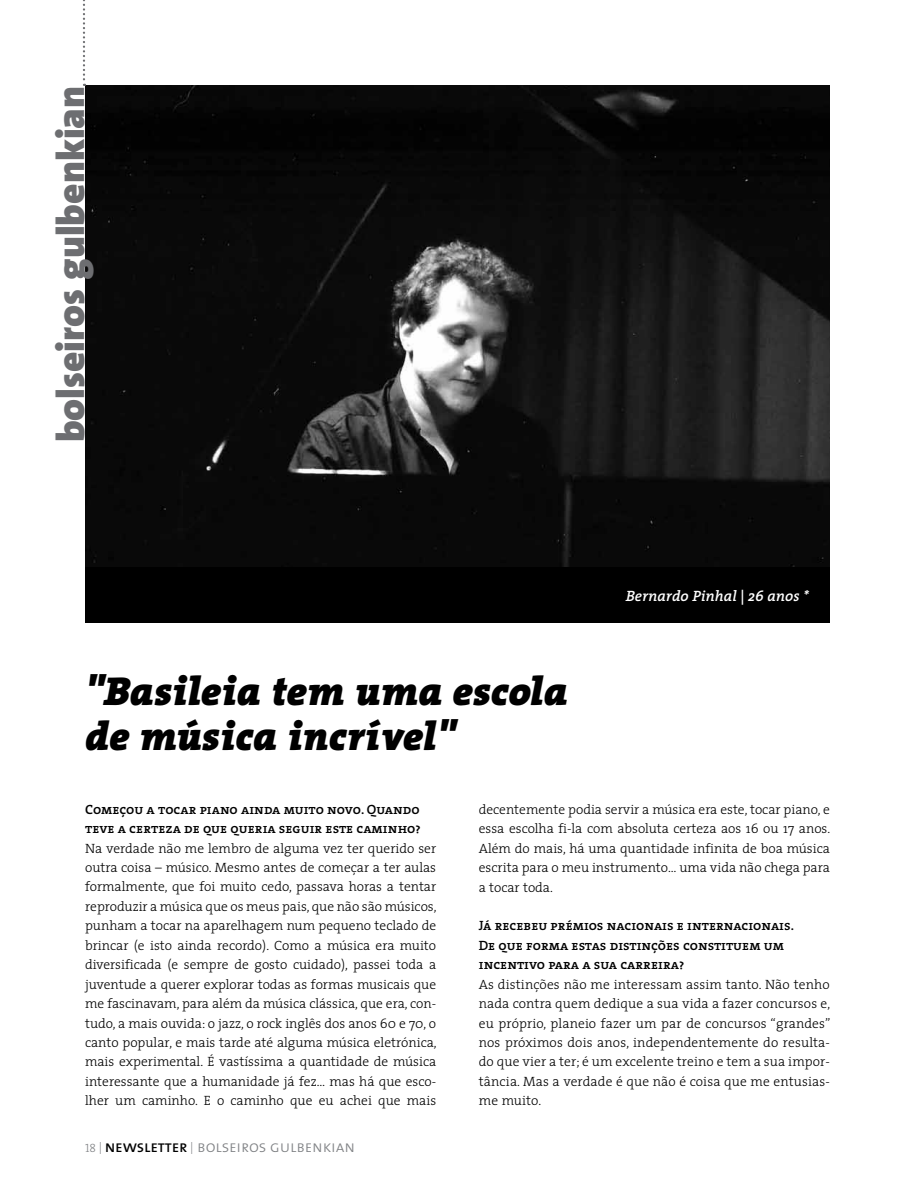
<style>
.page{position:relative;width:915px;height:1191px;background:#fff}
.page>*{position:absolute;margin:0;border:0;box-sizing:border-box;transform-origin:0 0}
.t1{font:italic 900 40.5px/45px "The Serif";color:#000}
.t2{font:900 39px "The Sans";color:#6d6e71}
.t3{font:16.5px "The Mix Light Caps";letter-spacing:-.01em;color:#808285}
.t4{font:italic 600 15px "The Serif";color:#fff}
.t5{font:300 13.5px/19.5px "The Serif";color:#000;text-align:justify}
.t6{font:13.5px/19.5px "The Serif Semi Bold Caps";color:#000}
.s1{font-family:"The Serif Light Caps";font-size:12px}
.s2{font-family:"The Mix Caps";color:#000}
</style>
<div class="page">
<img style="left:85px;top:86px;width:744px;height:481px">
<svg style="left:83px;top:0;width:2px;height:86px"></svg>
<div style="left:85px;top:567px;width:744px;height:55px;background:#000"></div>
<h2 class="t2" style="left:38px;top:442px;width:358px;rotate:-90deg">bolseiros gulbenkian</h2>
<h1 class="t1" style="left:85px;top:668px;width:484px">"Basileia tem uma escola de música incrível"</h1>
<p class="t4" style="left:625px;top:584px;width:184px">Bernardo Pinhal | 26 anos *</p>
<p class="t6" style="left:85px;top:799px;width:337px">Começou a tocar piano ainda muito novo. Quando teve a certeza de que queria seguir este caminho?</p>
<p class="t5" style="left:85px;top:838px;width:353px">Na verdade não me lembro de alguma vez ter querido ser outra coisa – músico. Mesmo antes de começar a ter aulas formalmente, que foi muito cedo, passava horas a tentar reproduzir a música que os meus pais, que não são músicos, punham a tocar na aparelhagem num pequeno teclado de brincar (e isto ainda recordo). Como a música era muito diversificada (e sempre de gosto cuidado), passei toda a juventude a querer explorar todas as formas musicais que me fascinavam, para além da música clássica, que era, con&shy;tudo, a mais ouvida: o jazz, o rock inglês dos anos 60 e 70, o canto popular, e mais tarde até alguma música eletrónica, mais experimental. É vastíssima a quantidade de música interessante que a humanidade já fez… mas há que esco&shy;lher um caminho. E o caminho que eu achei que mais</p>
<p class="t3" style="left:85px;top:1132px;width:271px"><span class="s1">18 |</span> <span class="s2">newsletter</span> <span class="s1">|</span> bolseiros gulbenkian</p>
<p class="t5" style="left:478px;top:799px;width:353px">decentemente podia servir a música era este, tocar piano, e essa escolha fi-la com absoluta certeza aos 16 ou 17 anos.<br>Além do mais, há uma quantidade infinita de boa música escrita para o meu instrumento… uma vida não chega para a tocar toda.</p>
<p class="t6" style="left:478px;top:915px;width:316px">Já recebeu prémios nacionais e internacionais.<br>De que forma estas distinções constituem um incentivo para a sua carreira?</p>
<p class="t5" style="left:478px;top:974px;width:353px">As distinções não me interessam assim tanto. Não tenho nada contra quem dedique a sua vida a fazer concursos e, eu próprio, planeio fazer um par de concursos “grandes” nos próximos dois anos, independentemente do resulta&shy;do que vier a ter; é um excelente treino e tem a sua impor&shy;tância. Mas a verdade é que não é coisa que me entusias&shy;me muito.</p>
</div>
